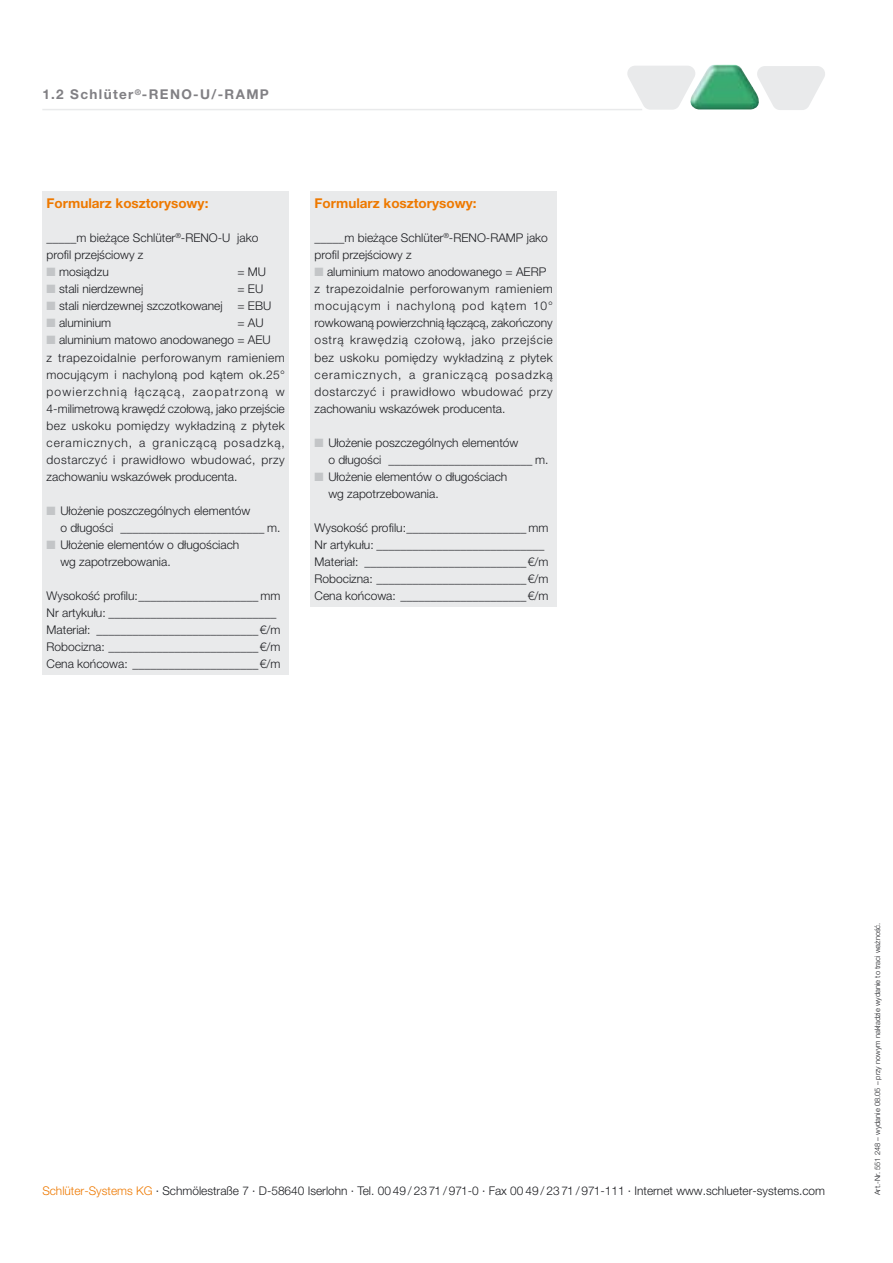
<style>
.page{position:relative;width:893px;height:1263px;background:#fff}
.page>*{position:absolute;margin:0;border:0;box-sizing:border-box;transform-origin:0 0}
.t1{font:700 13.5px "Helvetica Neue LT Pro";color:#ee7900}
.t2{font:700 13.5px "Helvetica Neue LT Pro";letter-spacing:.1em;color:#818084}
.t3{font:300 12px/17px "Helvetica Neue LT Pro";color:#1b1c20}
.t4{font:300 12px/17px "Helvetica Neue LT Pro";letter-spacing:.035em;color:#1b1c20}
.t5{font:300 12px/17px "Helvetica Neue LT Pro";letter-spacing:.04em;color:#1b1c20}
.t6{font:300 7.5px "Helvetica Neue LT Pro";color:#1b1c20}
.s1{color:#c3c5c7}
.s2{color:#ee7900}
</style>
<div class="page">
<hr style="left:42px;top:109px;width:600px;height:1px;background:#e9eaeb">
<svg style="left:627px;top:65px;width:198px;height:45px"></svg>
<div style="left:42px;top:191px;width:247px;height:484px;background:#e9eaeb"></div>
<div style="left:310px;top:191px;width:247px;height:416px;background:#e9eaeb"></div>
<p class="t2" style="left:42px;top:89px;width:228px">1.2 Schlüter<sup>®</sup>-RENO-U/-RAMP</p>
<p class="t1" style="left:47px;top:199px;width:163px">Formularz kosztorysowy:</p>
<p class="t3" style="left:47px;top:231px;width:213px">_____m bieżące Schlüter<sup>®</sup>-RENO-U jako profil przejściowy z</p>
<p class="t3" style="left:47px;top:265px;width:64px"><span class="s1">■</span> mosiądzu</p>
<p class="t3" style="left:237px;top:265px;width:30px">= MU</p>
<p class="t3" style="left:47px;top:282px;width:98px"><span class="s1">■</span> stali nierdzewnej</p>
<p class="t3" style="left:237px;top:282px;width:27px">= EU</p>
<p class="t3" style="left:47px;top:299px;width:226px"><span class="s1">■</span> stali nierdzewnej szczotkowanej = EBU</p>
<p class="t3" style="left:47px;top:316px;width:66px"><span class="s1">■</span> aluminium</p>
<p class="t3" style="left:237px;top:316px;width:28px">= AU</p>
<p class="t4" style="left:47px;top:333px;width:240px"><span class="s1">■</span> aluminium matowo anodowanego = AEU<br>z trapezoidalnie perforowanym ramieniem mocującym i nachyloną pod kątem ok.25° powierzchnią łączącą, zaopatrzoną w 4-milimetrową krawędź czołową, jako przejście bez uskoku pomiędzy wykładziną z płytek ceramicznych, a graniczącą posadzką, dostarczyć i prawidłowo wbudować, przy zachowaniu wskazówek producenta.</p>
<p class="t3" style="left:60px;top:503px;width:222px;text-indent:-14px"><span class="s1">■</span> Ułożenie poszczególnych elementów<br>o długości ________________________ m.</p>
<p class="t3" style="left:60px;top:537px;width:180px;text-indent:-14px"><span class="s1">■</span> Ułożenie elementów o długościach wg zapotrzebowania.</p>
<p class="t3" style="left:47px;top:588px;width:235px">Wysokość profilu: ____________________ mm Nr artykułu: ____________________________ Materiał: ___________________________€/m Robocizna: _________________________€/m Cena końcowa: _____________________€/m</p>
<p class="t1" style="left:314px;top:199px;width:163px">Formularz kosztorysowy:</p>
<p class="t3" style="left:314px;top:231px;width:235px">_____m bieżące Schlüter<sup>®</sup>-RENO-RAMP jako profil przejściowy z</p>
<p class="t5" style="left:314px;top:265px;width:240px"><span class="s1">■</span> aluminium matowo anodowanego = AERP z trapezoidalnie perforowanym ramieniem mocującym i nachyloną pod kątem 10° rowkowaną powierzchnią łączącą, zakończony ostrą krawędzią czołową, jako przejście bez uskoku pomiędzy wykładziną z płytek ceramicznych, a graniczącą posadzką dostarczyć i prawidłowo wbudować przy zachowaniu wskazówek producenta.</p>
<p class="t3" style="left:328px;top:435px;width:222px;text-indent:-14px"><span class="s1">■</span> Ułożenie poszczególnych elementów<br>o długości ________________________ m.</p>
<p class="t3" style="left:328px;top:469px;width:180px;text-indent:-14px"><span class="s1">■</span> Ułożenie elementów o długościach wg zapotrzebowania.</p>
<p class="t3" style="left:314px;top:520px;width:235px">Wysokość profilu: ____________________ mm Nr artykułu: ____________________________ Materiał: ___________________________€/m Robocizna: _________________________€/m Cena końcowa: _____________________€/m</p>
<p class="t3" style="left:42px;top:1183px;width:784px"><span class="s2">Schlüter-Systems KG</span> · Schmölestraße 7 · D-58640 Iserlohn · Tel. 00 49 / 23 71 / 971-0 · Fax 00 49 / 23 71 / 971-111 · Internet www.schlueter-systems.com</p>
<p class="t6" style="left:874px;top:1195px;width:274px;rotate:-90deg">Art.-Nr. 551 248 – wydanie 08.05 – przy nowym nakładzie wydanie to traci ważność.</p>
</div>
